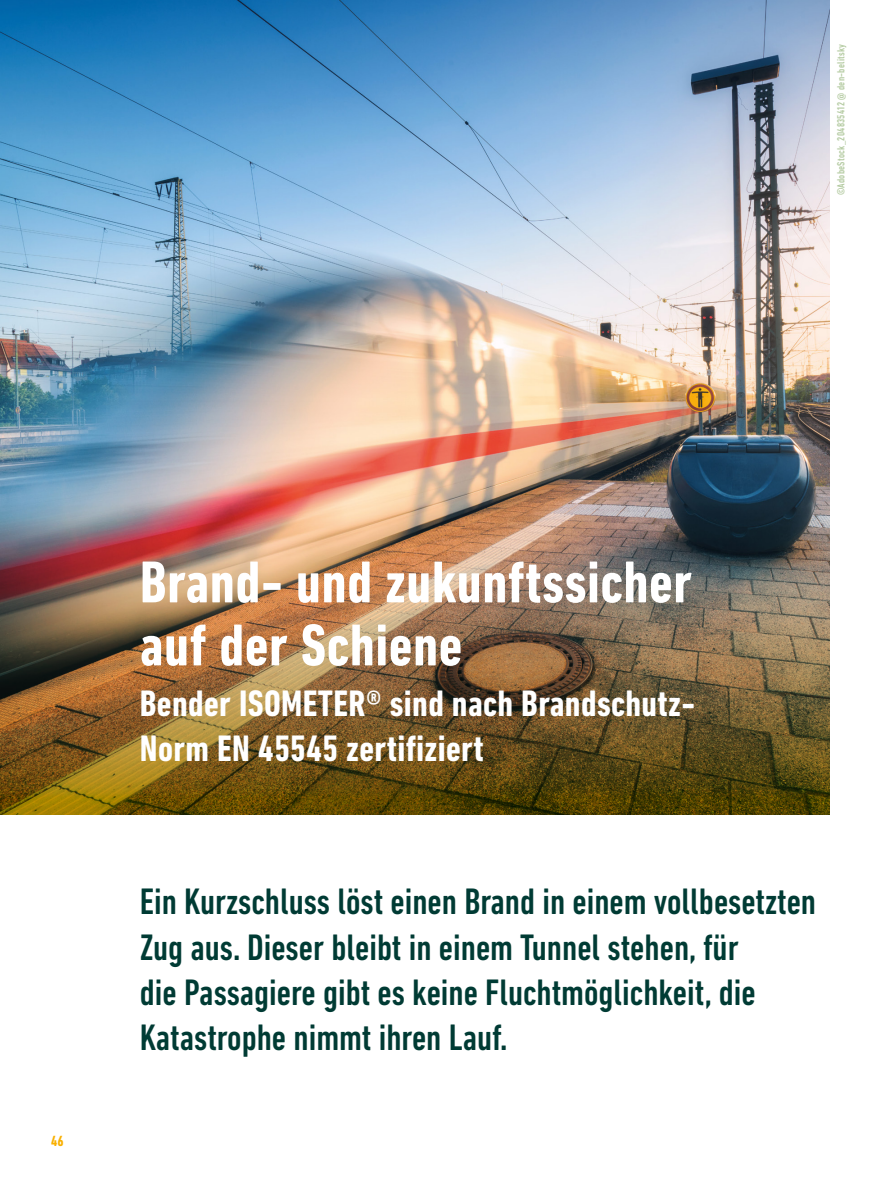
<style>
.page{position:relative;width:893px;height:1191px;background:#fff}
.page>*{position:absolute;margin:0;border:0;box-sizing:border-box;transform-origin:0 0}
.t1{font:700 condensed 60px/63px "DIN Next LT Pro";letter-spacing:.01em;color:#fff}
.t2{font:500 condensed 37.5px/45px "DIN Next LT Pro";color:#003b34}
.t3{font:700 condensed 37.5px/45px "DIN Next LT Pro";letter-spacing:.01em;color:#fff}
.t4{font:700 condensed 15px "DIN Next LT Pro";color:#f9b000}
.t5{font:500 condensed 10.5px "DIN Next LT Pro";letter-spacing:.025em;color:#b3caa0}
</style>
<div class="page">
<img style="left:0;top:0;width:829px;height:495px">
<img style="left:0;top:495px;width:829px;height:319px">
<p class="t5" style="left:835px;top:195px;width:153px;rotate:-90deg">©AdobeStock_204835412 @ den-belitsky</p>
<p class="t4" style="left:51px;top:1132px;width:14px">46</p>
<h1 class="t1" style="left:140px;top:550px;width:554px">Brand- und zukunftssicher auf der Schiene</h1>
<p class="t3" style="left:140px;top:681px;width:557px">Bender ISOMETER® sind nach Brandschutz-<br>Norm EN 45545 zertifiziert</p>
<p class="t2" style="left:140px;top:879px;width:678px">Ein Kurzschluss löst einen Brand in einem vollbesetzten Zug aus. Dieser bleibt in einem Tunnel stehen, für<br>die Passagiere gibt es keine Fluchtmöglichkeit, die Katastrophe nimmt ihren Lauf.</p>
</div>
